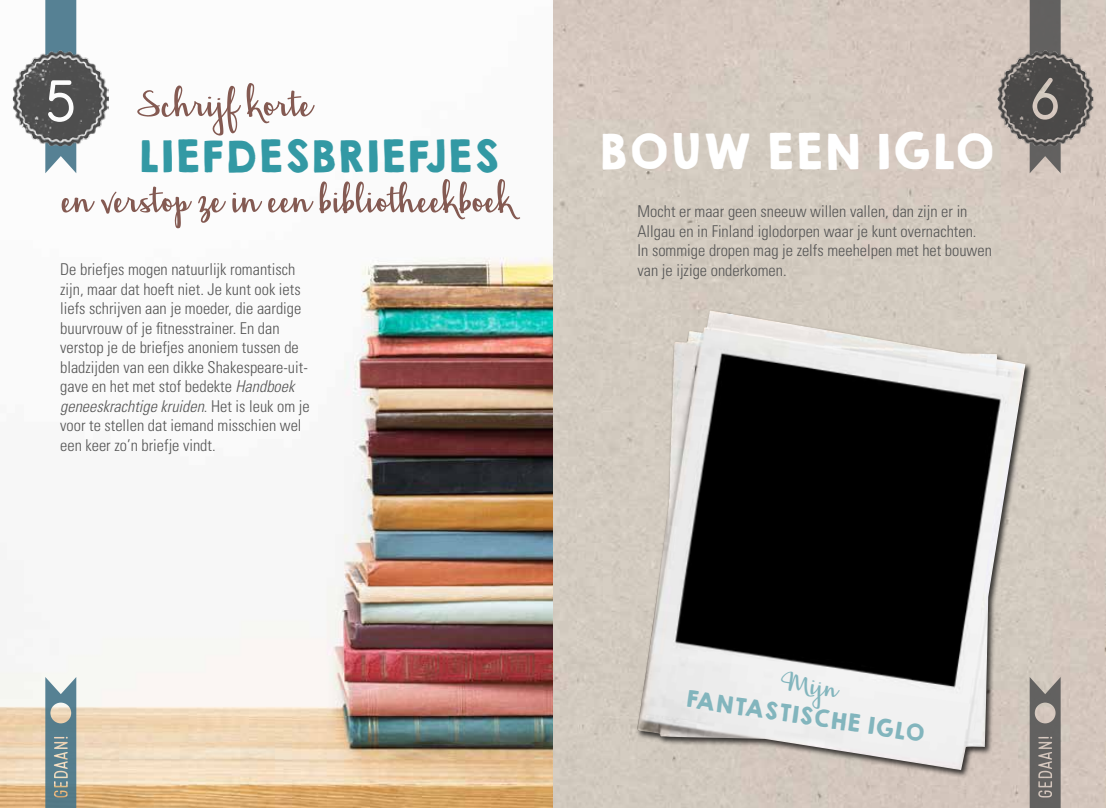
<style>
.page{position:relative;width:1106px;height:808px;background:#fff}
.page>*{position:absolute;margin:0;border:0;box-sizing:border-box;transform-origin:0 0}
.t1{font:57px "Hickory Jack";color:#845a52}
.t2{font:43.95px "KGHAPPY Solid";color:#fff}
.t3{font:40.65px "Hickory Jack";color:#82b5bd}
.t4{font:39.6px "KGHAPPY Solid";color:#3399a4}
.t5{font:21.15px "KGHAPPY Solid";color:#82b5bd}
.t6{font:300 condensed 16.35px/19.5px "Univers";color:#565656}
.s1{font-style:italic}
</style>
<div class="page">
<img style="left:0;top:0;width:1106px;height:808px">
<div style="left:635px;top:309px;width:398px;height:469px;background:#000;opacity:.75"></div>
<img style="left:635px;top:310px;width:390px;height:460px">
<svg style="left:45px;top:677px;width:31px;height:131px;background:#78949b"></svg>
<div style="left:1029px;top:0;width:31px;height:50px;background:#626160"></div>
<svg style="left:1029px;top:146px;width:31px;height:27px"></svg>
<img style="left:997px;top:50px;width:96px;height:96px">
<div style="left:45px;top:0;width:31px;height:50px;background:#568194"></div>
<svg style="left:45px;top:146px;width:31px;height:27px"></svg>
<img style="left:13px;top:50px;width:96px;height:96px">
<svg style="left:1029px;top:677px;width:31px;height:131px;background:#7d7976"></svg>
<h1 class="t1" style="left:137px;top:77px;width:176px">Schrijf korte</h1>
<h3 class="t4" style="left:137px;top:126px;width:363px">LIEFDESBRIEFJES</h3>
<h1 class="t1" style="left:61px;top:173px;width:455px">en verstop ze in een bibliotheekboek</h1>
<p class="t6" style="left:60px;top:259px;width:251px">De briefjes mogen natuurlijk romantisch zijn, maar dat hoeft niet. Je kunt ook iets liefs schrijven aan je moeder, die aardige buurvrouw of je fitnesstrainer. En dan verstop je de briefjes anoniem tussen de bladzijden van een dikke Shakespeare-uit&shy;gave en het met stof bedekte <span class="s1">Handboek geneeskrachtige kruiden</span>. Het is leuk om je voor te stellen dat iemand misschien wel een keer zo’n briefje vindt.</p>
<h2 class="t2" style="left:597px;top:118px;width:398px">BOUW EEN IGLO</h2>
<p class="t6" style="left:637px;top:202px;width:356px">Mocht er maar geen sneeuw willen vallen, dan zijn er in Allgau en in Finland iglodorpen waar je kunt overnachten.<br>In sommige dropen mag je zelfs meehelpen met het bouwen van je ijzige onderkomen.</p>
<h3 class="t3" style="left:784px;top:661px;width:59px;rotate:8deg">Mijn</h3>
<p class="t5" style="left:688px;top:681px;width:242px;rotate:9deg">FANTASTISCHE IGLO</p>
</div>
